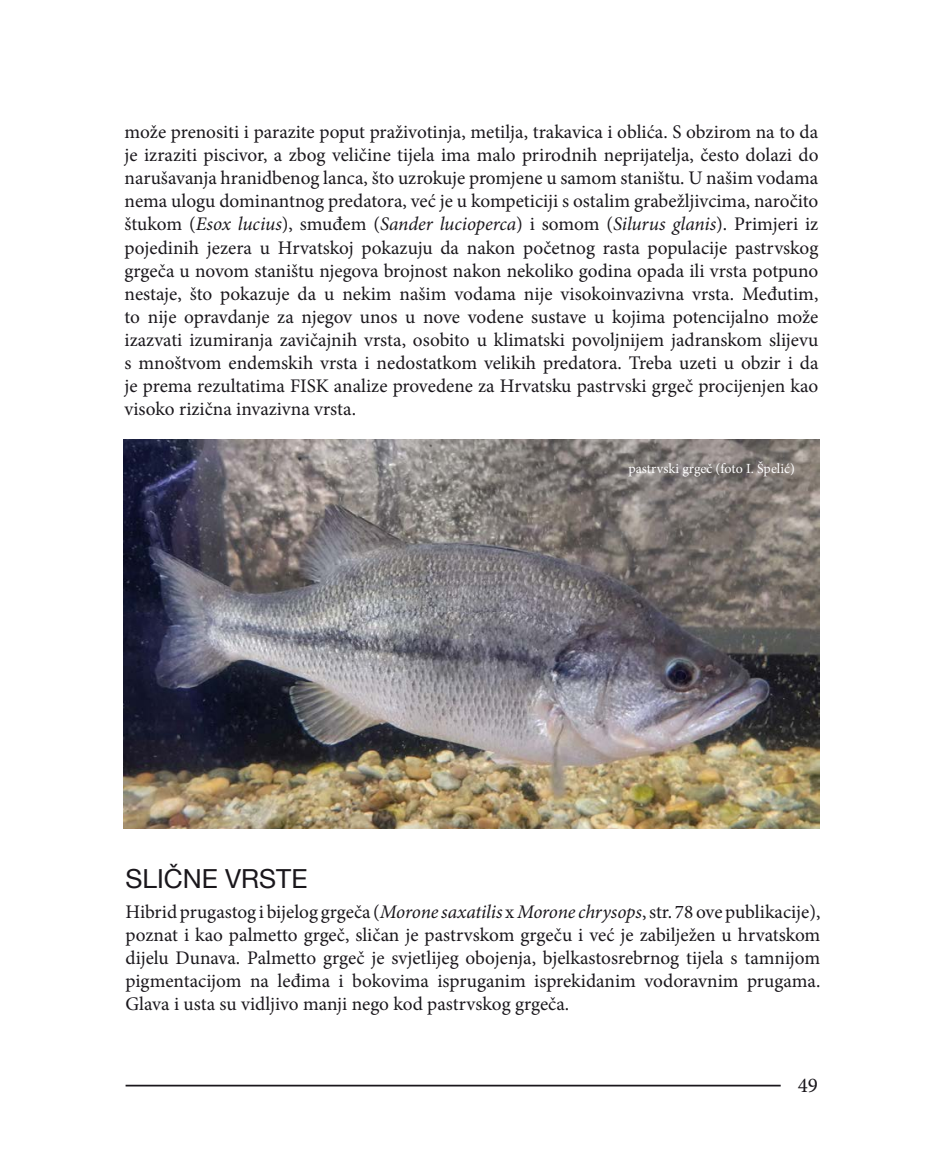
<style>
.page{position:relative;width:943px;height:1166px;background:#fff}
.page>*{position:absolute;margin:0;border:0;box-sizing:border-box;transform-origin:0 0}
.t1{font:26.25px "Helvetica Neue";color:#1a171c}
.t2{font:21px "Minion Pro";color:#1a171c}
.t3{font:19.25px/23.1px "Minion Pro";color:#1a171c;text-align:justify}
.t4{font:14px "Minion Pro";color:#fff}
.s1{font-style:italic}
</style>
<div class="page">
<hr style="left:126px;top:1085px;width:654px;height:1px;background:#1a171c">
<img style="left:124px;top:440px;width:695px;height:388px">
<p class="t3" style="left:124px;top:120px;width:695px">može prenositi i parazite poput praživotinja, metilja, trakavica i oblića. S obzirom na to da je izraziti piscivor, a zbog veličine tijela ima malo prirodnih neprijatelja, često dolazi do narušavanja hranidbenog lanca, što uzrokuje promjene u samom staništu. U našim vodama nema ulogu dominantnog predatora, već je u kompeticiji s ostalim grabežljivcima, naročito štukom (<span class="s1">Esox lucius</span>), smuđem (<span class="s1">Sander lucioperca</span>) i somom (<span class="s1">Silurus glanis</span>). Primjeri iz pojedinih jezera u Hrvatskoj pokazuju da nakon početnog rasta populacije pastrvskog grgeča u novom staništu njegova brojnost nakon nekoliko godina opada ili vrsta potpuno nestaje, što pokazuje da u nekim našim vodama nije visokoinvazivna vrsta. Međutim, to nije opravdanje za njegov unos u nove vodene sustave u kojima potencijalno može izazvati izumiranja zavičajnih vrsta, osobito u klimatski povoljnijem jadranskom slijevu s mnoštvom endemskih vrsta i nedostatkom velikih predatora. Treba uzeti u obzir i da je prema rezultatima FISK analize provedene za Hrvatsku pastrvski grgeč procijenjen kao visoko rizična invazivna vrsta.</p>
<p class="t4" style="left:628px;top:459px;width:168px">pastrvski grgeč (foto I. Špelić)</p>
<h1 class="t1" style="left:126px;top:860px;width:183px">SLIČNE VRSTE</h1>
<p class="t3" style="left:126px;top:900px;width:696px">Hibrid prugastog i bijelog grgeča (<span class="s1">Morone saxatilis</span> x <span class="s1">Morone chrysops</span>, str. 78 ove publikacije), poznat i kao palmetto grgeč, sličan je pastrvskom grgeču i već je zabilježen u hrvatskom dijelu Dunava. Palmetto grgeč je svjetlijeg obojenja, bjelkastosrebrnog tijela s tamnijom pigmentacijom na leđima i bokovima ispruganim isprekidanim vodoravnim prugama.<br>Glava i usta su vidljivo manji nego kod pastrvskog grgeča.</p>
<p class="t2" style="left:797px;top:1071px;width:22px">49</p>
</div>
